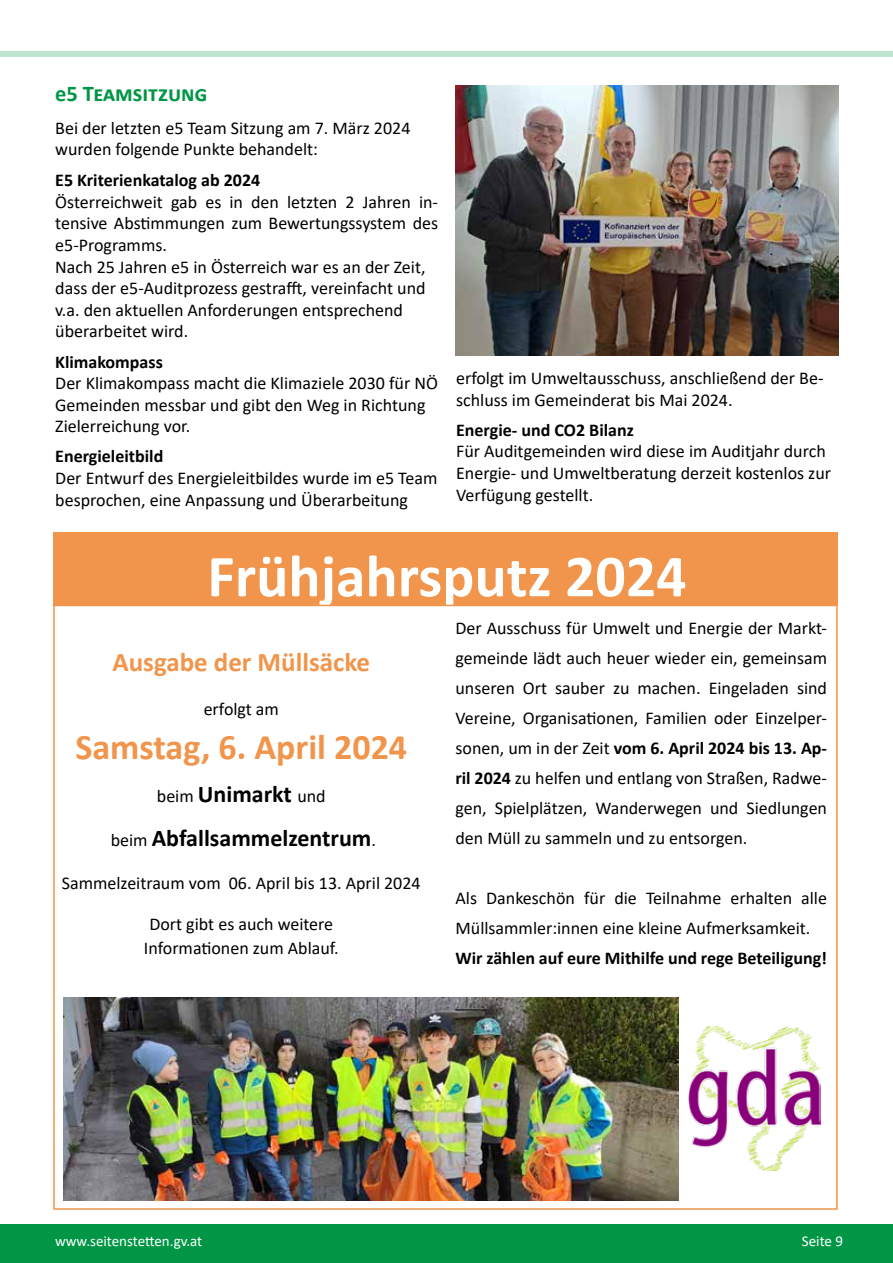
<style>
.page{position:relative;width:893px;height:1263px;background:#fff}
.page>*{position:absolute;margin:0;border:0;box-sizing:border-box;transform-origin:0 0}
.t1{font:700 60px "Calibri";color:#fff}
.t2{font:700 36px "Calibri";color:#f0954b}
.t3{font:700 27px "Calibri";color:#f0954b}
.t4{font:700 24px/43.5px "Calibri";color:#000;text-align:center}
.t5{font:700 22.5px "Calibri";color:#009646}
.t6{font:18px/21.6px "Calibri";color:#000}
.t7{font:700 18px "Calibri";color:#000}
.t8{font:15px "Calibri";color:#fff}
.s1{font-weight:400;font-size:18px}
.s2{font-weight:700}
</style>
<div class="page">
<div style="left:0;top:1225px;width:893px;height:38px;background:#009646"></div>
<div style="left:0;top:51px;width:893px;height:6px;background:#bfe5d1"></div>
<div style="left:53px;top:533px;width:785px;height:73px;background:#f0954b"></div>
<img style="left:64px;top:997px;width:614px;height:203px">
<img style="left:689px;top:1027px;width:132px;height:143px">
<img style="left:455px;top:85px;width:384px;height:270px">
<p class="t5" style="left:55px;top:77px;width:154px">e5 Teamsitzung</p>
<p class="t6" style="left:55px;top:116px;width:357px">Bei der letzten e5 Team Sitzung am 7. März 2024 wurden folgende Punkte behandelt:</p>
<p class="t7" style="left:55px;top:168px;width:207px">E5 Kriterienkatalog ab 2024</p>
<p class="t6" style="left:55px;top:191px;width:384px">Österreichweit gab es in den letzten 2 Jahren in&shy;tensive Abstimmungen zum Bewertungssystem des e5-Programms.<br>Nach 25 Jahren e5 in Österreich war es an der Zeit, dass der e5-Auditprozess gestrafft, vereinfacht und v.a. den aktuellen Anforderungen entsprechend überarbeitet wird.</p>
<p class="t7" style="left:55px;top:349px;width:109px">Klimakompass</p>
<p class="t6" style="left:55px;top:372px;width:384px">Der Klimakompass macht die Klimaziele 2030 für NÖ<br>Gemeinden messbar und gibt den Weg in Richtung<br>Zielerreichung vor.</p>
<p class="t7" style="left:55px;top:444px;width:110px">Energieleitbild</p>
<p class="t6" style="left:55px;top:467px;width:384px">Der Entwurf des Energieleitbildes wurde im e5 Team besprochen, eine Anpassung und Überarbeitung</p>
<p class="t6" style="left:456px;top:367px;width:369px">erfolgt im Umweltausschuss, anschließend der Be&shy;schluss im Gemeinderat bis Mai 2024.</p>
<p class="t7" style="left:456px;top:417px;width:179px">Energie- und CO2 Bilanz</p>
<p class="t6" style="left:456px;top:440px;width:376px">Für Auditgemeinden wird diese im Auditjahr durch<br>Energie- und Umweltberatung derzeit kostenlos zur<br>Verfügung gestellt.</p>
<h1 class="t1" style="left:207px;top:534px;width:481px">Frühjahrsputz 2024</h1>
<h3 class="t3" style="left:112px;top:643px;width:259px">Ausgabe der Müllsäcke</h3>
<p class="t6" style="left:204px;top:698px;width:77px">erfolgt am</p>
<h2 class="t2" style="left:75px;top:721px;width:333px">Samstag, 6. April 2024</h2>
<h3 class="t4" style="left:111px;top:772px;width:267px"><span class="s1">beim</span> Unimarkt <span class="s1">und<br>beim</span> Abfallsammelzentrum<span class="s1">.</span></h3>
<p class="t6" style="left:62px;top:872px;width:360px">Sammelzeitraum vom 06. April bis 13. April 2024</p>
<p class="t6" style="left:144px;top:911px;width:196px;line-height:24px;text-align:center">Dort gibt es auch weitere<br>Informationen zum Ablauf.</p>
<p class="t6" style="left:455px;top:613px;width:373px;line-height:30px;text-align:justify">Der Ausschuss für Umwelt und Energie der Markt&shy;gemeinde lädt auch heuer wieder ein, gemeinsam unseren Ort sauber zu machen. Eingeladen sind Vereine, Organisationen, Familien oder Einzelper&shy;sonen, um in der Zeit <span class="s2">vom 6. April 2024 bis 13. Ap&shy;ril 2024</span> zu helfen und entlang von Straßen, Radwe&shy;gen, Spielplätzen, Wanderwegen und Siedlungen den Müll zu sammeln und zu entsorgen.</p>
<p class="t6" style="left:455px;top:883px;width:373px;line-height:30px">Als Dankeschön für die Teilnahme erhalten alle<br>Müllsammler:innen eine kleine Aufmerksamkeit.</p>
<p class="t7" style="left:455px;top:946px;width:373px">Wir zählen auf eure Mithilfe und rege Beteiligung!</p>
<p class="t8" style="left:55px;top:1230px;width:149px">www.seitenstetten.gv.at</p>
<p class="t8" style="left:802px;top:1230px;width:43px">Seite 9</p>
</div>
